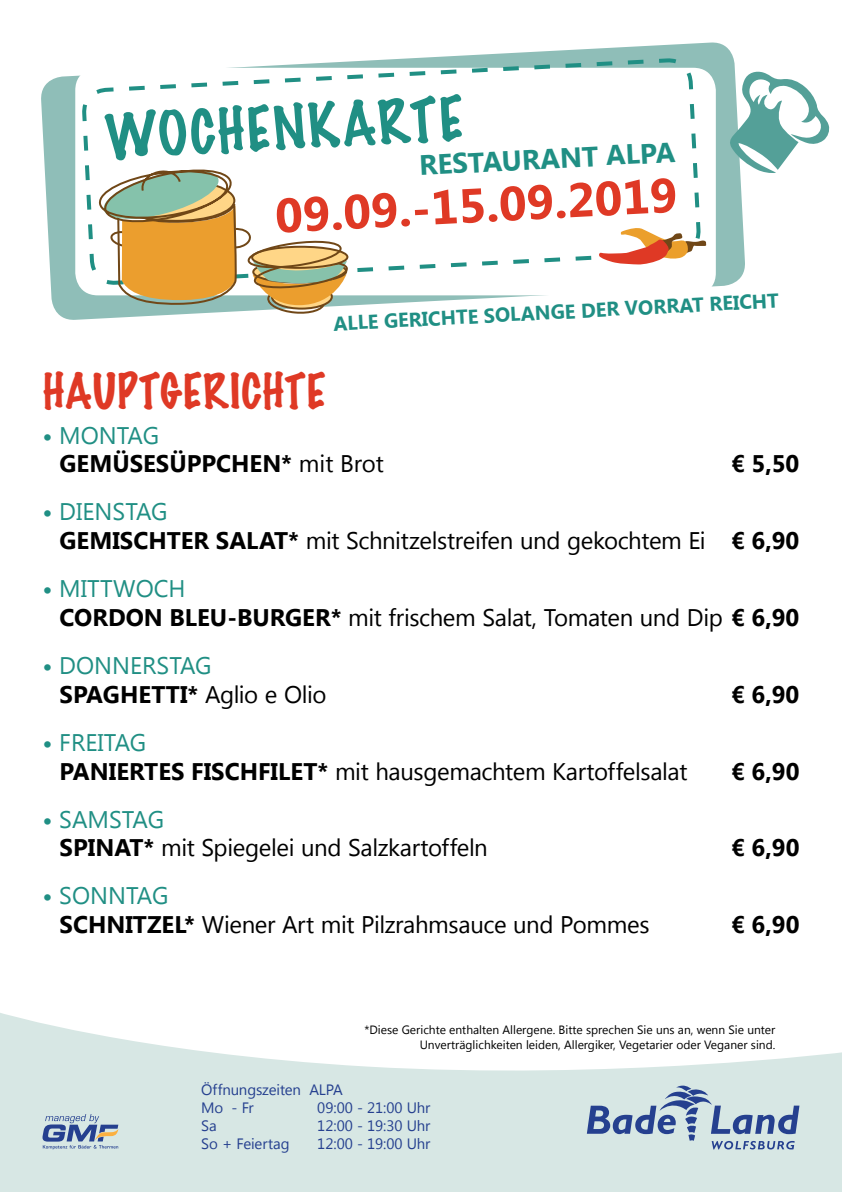
<style>
.page{position:relative;width:842px;height:1192px;background:#fff}
.page>*{position:absolute;margin:0;border:0;box-sizing:border-box;transform-origin:0 0}
.t1{font:60px "DS Marker Felt";color:#208f84}
.t2{font:700 48px "Segoe UI";color:#df3925}
.t3{font:48px "DS Marker Felt";letter-spacing:.02em;color:#df3925}
.t4{font:700 28px "Segoe UI";color:#208f84}
.t5{font:24px/28.8px "Segoe UI";letter-spacing:-.015em;color:#000}
.t6{font:700 24px/28.8px "Segoe UI";color:#000}
.t7{font:24px/28.8px "Segoe UI";color:#208f84}
.t8{font:700 20px "Segoe UI";color:#208f84}
.t9{font:15px/18px "Segoe UI";letter-spacing:-.005em;color:#25408f}
.t10{font:12px/14.4px "Segoe UI";color:#000;text-align:right}
.s1{color:#208f84}
.s2{font-weight:400;color:#208f84}
.s3{font-weight:400}
.s4{font-weight:700;color:#208f84}
.s5{font-weight:700}
.s6{font-weight:700;color:#000}
.s7{color:#000}
</style>
<div class="page">
<svg style="left:0;top:1013px;width:842px;height:179px;fill:#d7e7e4"></svg>
<svg style="left:41px;top:42px;width:704px;height:278px;fill:#8fbeb8"></svg>
<div style="left:75px;top:68px;width:641px;height:227px;background:#fff;border-radius:23px"></div>
<svg style="left:81px;top:314px;width:621px;height:6px"></svg>
<svg style="left:729px;top:70px;width:101px;height:104px"></svg>
<svg style="left:81px;top:57px;width:626px;height:257px"></svg>
<svg style="left:587px;top:1085px;width:212px;height:64px;background:#adbfd0"></svg>
<svg style="left:43px;top:1114px;width:75px;height:35px;background:#9cadc2"></svg>
<h1 class="t1" style="left:103px;top:99px;width:359px;rotate:-3deg">WOCHENKARTE</h1>
<p class="t4" style="left:418px;top:145px;width:258px;rotate:-3deg">RESTAURANT ALPA</p>
<h2 class="t2" style="left:273px;top:182px;width:404px;rotate:-3deg">09.09.-15.09.2019</h2>
<p class="t8" style="left:333px;top:309px;width:447px;rotate:-3deg">ALLE GERICHTE SOLANGE DER VORRAT REICHT</p>
<h2 class="t3" style="left:43px;top:360px;width:284px">HAUPTGERICHTE</h2>
<p class="t6" style="left:60px;top:419px;width:326px;text-indent:-17px"><span class="s1">•</span> <span class="s2">MONTAG<br></span>GEMÜSESÜPPCHEN* <span class="s3">mit Brot</span></p>
<p class="t6" style="left:731px;top:448px;width:70px">€ 5,50</p>
<p class="t5" style="left:60px;top:496px;width:741px;text-indent:-17px"><span class="s4">•</span> <span class="s1">DIENSTAG<br></span><span class="s5">GEMISCHTER SALAT*</span> mit Schnitzelstreifen und gekochtem Ei <span class="s5">€ 6,90</span></p>
<p class="t5" style="left:60px;top:573px;width:741px;text-indent:-17px"><span class="s4">•</span> <span class="s1">MITTWOCH<br></span><span class="s5">CORDON BLEU-BURGER*</span> mit frischem Salat, Tomaten und Dip <span class="s5">€ 6,90</span></p>
<p class="t7" style="left:60px;top:650px;width:269px;text-indent:-17px"><span class="s5">•</span> DONNERSTAG<br><span class="s6">SPAGHETTI*</span> <span class="s7">Aglio e Olio</span></p>
<p class="t6" style="left:731px;top:679px;width:70px">€ 6,90</p>
<p class="t5" style="left:60px;top:727px;width:629px;text-indent:-17px"><span class="s4">•</span> <span class="s1">FREITAG<br></span><span class="s5">PANIERTES FISCHFILET*</span> mit hausgemachtem Kartoffelsalat</p>
<p class="t5" style="left:60px;top:804px;width:430px;text-indent:-17px"><span class="s4">•</span> <span class="s1">SAMSTAG<br></span><span class="s5">SPINAT*</span> mit Spiegelei und Salzkartoffeln</p>
<p class="t5" style="left:60px;top:880px;width:591px;text-indent:-17px"><span class="s4">•</span> <span class="s1">SONNTAG<br></span><span class="s5">SCHNITZEL*</span> Wiener Art mit Pilzrahmsauce und Pommes</p>
<p class="t6" style="left:731px;top:755px;width:70px">€ 6,90</p>
<p class="t6" style="left:731px;top:832px;width:70px">€ 6,90</p>
<p class="t6" style="left:731px;top:909px;width:70px">€ 6,90</p>
<p class="t10" style="left:364px;top:1022px;width:412px">*Diese Gerichte enthalten Allergene. Bitte sprechen Sie uns an, wenn Sie unter<br>Unverträglichkeiten leiden, Allergiker, Vegetarier oder Veganer sind.</p>
<p class="t9" style="left:201px;top:1080px;width:143px">Öffnungszeiten ALPA<br>Mo - Fr</p>
<p class="t9" style="left:317px;top:1098px;width:115px">09:00 - 21:00 Uhr</p>
<p class="t9" style="left:201px;top:1116px;width:17px">Sa</p>
<p class="t9" style="left:317px;top:1116px;width:115px">12:00 - 19:30 Uhr</p>
<p class="t9" style="left:201px;top:1134px;width:90px">So + Feiertag</p>
<p class="t9" style="left:317px;top:1134px;width:115px">12:00 - 19:00 Uhr</p>
</div>
